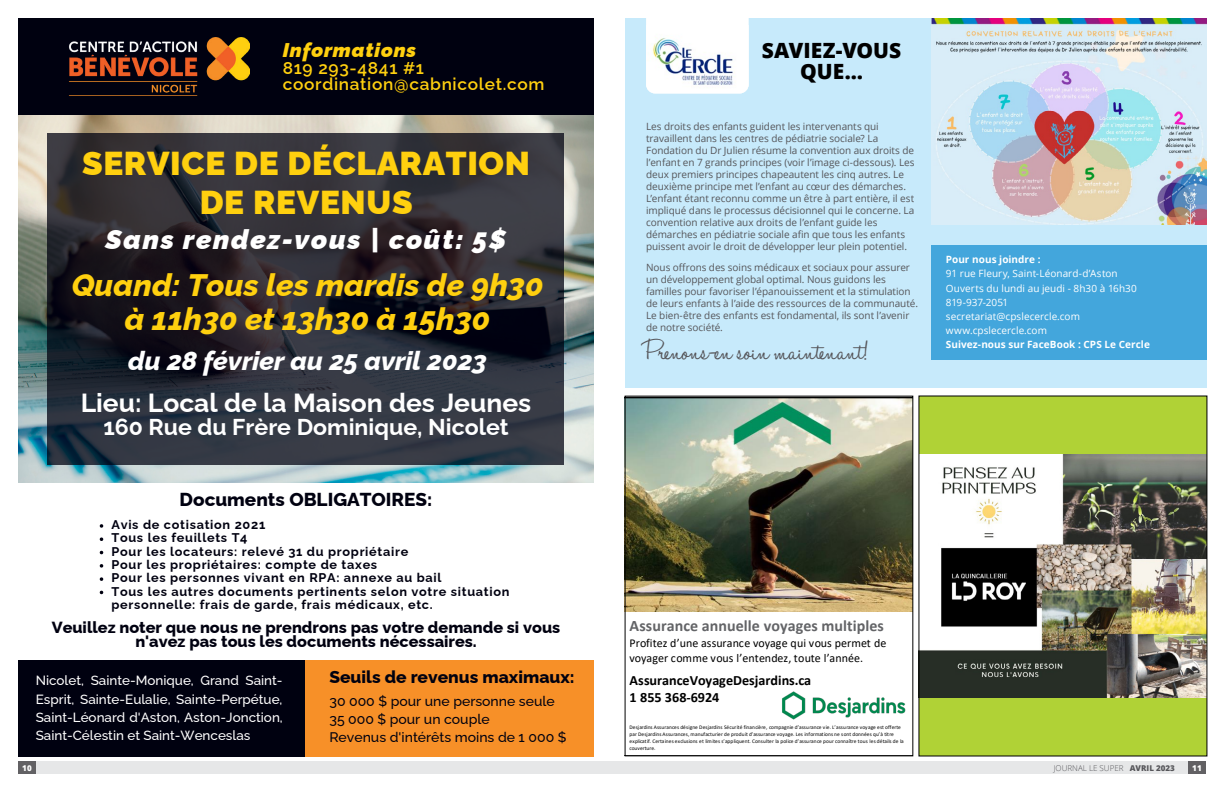
<style>
.page{position:relative;width:1224px;height:792px;background:#fff}
.page>*{position:absolute;margin:0;border:0;box-sizing:border-box;transform-origin:0 0}
.t1{font:900 33.1px/39px "Raleway";letter-spacing:.02em;color:#ffd00f;text-align:center}
.t2{font:32px "Halo Handletter";color:#56565a}
.t3{font:italic 800 31.1px/34.3px "Raleway";color:#ffd00f;text-align:center}
.t4{font:italic 900 27.1px "Raleway";letter-spacing:.06em;color:#fff}
.t5{font:700 26.2px "Raleway";color:#fff}
.t6{font:italic 800 26.1px "Raleway";color:#fff}
.t7{font:700 22.9px "Raleway";color:#fff}
.t8{font:800 21px/21px "Open Sans";color:#000;text-align:center}
.t9{font:italic 900 19.8px "Raleway";letter-spacing:.04em;color:#ffd00f}
.t10{font:800 18.7px "Raleway";color:#000110}
.t11{font:800 17.2px "Raleway";color:#000110}
.t12{font:600 17.1px/16.9px "Raleway";letter-spacing:.04em;color:#ffd00f}
.t13{font:800 16.1px/14px "Raleway";color:#000110;text-align:center}
.t14{font:700 16px "Calibri";letter-spacing:.005em;color:#636467}
.t15{font:700 14.2px/17.1px "Calibri";color:#000}
.t16{font:500 13.9px/18.3px "Raleway";color:#000110}
.t17{font:500 13.3px/18.2px "Raleway";color:#fff;text-align:justify}
.t18{font:700 12.6px/13.3px "Raleway";letter-spacing:.055em;color:#000110}
.t19{font:12px/14.9px "Calibri";color:#000}
.t20{font:10px/12px "Open Sans";letter-spacing:-.005em;color:#56565a}
.t21{font:10px/14.2px "Open Sans";letter-spacing:.005em;color:#fff}
.t22{font:700 10px "Open Sans";letter-spacing:.005em;color:#fff}
.t23{font:300 8px "Open Sans";color:#56565a}
.t24{font:800 8px "Open Sans";color:#fff}
.t25{font:5.5px/6.8px "Calibri";letter-spacing:.005em;color:#000}
.s1{font-weight:800}
</style>
<div class="page">
<div style="left:625px;top:18px;width:582px;height:370px;background:#c7eafb"></div>
<div style="left:932px;top:246px;width:275px;height:114px;background:#43a6dc"></div>
<div style="left:919px;top:396px;width:288px;height:360px;background:#b0d236"></div>
<img style="left:921px;top:455px;width:284px;height:242px">
<img style="left:627px;top:398px;width:284px;height:322px">
<img style="left:782px;top:692px;width:124px;height:27px">
<div style="left:625px;top:396px;width:288px;height:360px;border:1px solid #000"></div>
<img style="left:18px;top:115px;width:576px;height:368px">
<div style="left:18px;top:18px;width:576px;height:97px;background:#000110"></div>
<svg style="left:48px;top:133px;width:516px;height:331px;background:#2b2b34"></svg>
<div style="left:18px;top:660px;width:288px;height:97px;background:#000110"></div>
<img style="left:69px;top:38px;width:180px;height:58px">
<div style="left:306px;top:660px;width:288px;height:97px;background:#f79028"></div>
<svg style="left:100px;top:524px;width:3px;height:4px"></svg>
<svg style="left:100px;top:537px;width:3px;height:4px"></svg>
<svg style="left:100px;top:564px;width:3px;height:4px"></svg>
<svg style="left:100px;top:577px;width:3px;height:4px"></svg>
<div style="left:646px;top:7px;width:103px;height:86px;background:#fff;border-radius:9px"></div>
<img style="left:646px;top:38px;width:103px;height:55px">
<img style="left:932px;top:18px;width:275px;height:206px">
<div style="left:18px;top:761px;width:18px;height:13px;background:#626164"></div>
<div style="left:1188px;top:761px;width:18px;height:13px;background:#626164"></div>
<div style="left:36px;top:761px;width:576px;height:13px;background:#e6e7e8"></div>
<div style="left:612px;top:761px;width:576px;height:13px;background:#e6e7e8"></div>
<h3 class="t9" style="left:283px;top:34px;width:135px">Informations</h3>
<h3 class="t12" style="left:283px;top:57px;width:263px">819 293-4841 #1 coordination@cabnicolet.com</h3>
<h1 class="t1" style="left:82px;top:140px;width:449px">SERVICE DE DÉCLARATION<br>DE REVENUS</h1>
<h3 class="t4" style="left:106px;top:218px;width:402px">Sans rendez-vous | coût: 5$</h3>
<h3 class="t3" style="left:72px;top:264px;width:474px">Quand: Tous les mardis de 9h30 à 11h30 et 13h30 à 15h30</h3>
<h3 class="t6" style="left:128px;top:340px;width:360px">du 28 février au 25 avril 2023</h3>
<h3 class="t5" style="left:81px;top:382px;width:452px">Lieu: Local de la Maison des Jeunes</h3>
<h3 class="t7" style="left:103px;top:409px;width:407px">160 Rue du Frère Dominique, Nicolet</h3>
<h3 class="t10" style="left:180px;top:485px;width:254px">Documents OBLIGATOIRES:</h3>
<p class="t18" style="left:111px;top:517px;width:400px">Avis de cotisation 2021<br>Tous les feuillets T4<br>Pour les locateurs: relevé 31 du propriétaire<br>Pour les propriétaires: compte de taxes<br>Pour les personnes vivant en RPA: annexe au bail<br>Tous les autres documents pertinents selon votre situation personnelle: frais de garde, frais médicaux, etc.</p>
<h3 class="t13" style="left:52px;top:619px;width:510px">Veuillez noter que nous ne prendrons pas votre demande si vous n'avez pas tous les documents nécessaires.</h3>
<h3 class="t17" style="left:36px;top:670px;width:249px">Nicolet, Sainte-Monique, Grand Saint-Esprit, Sainte-Eulalie, Sainte-Perpétue, Saint-Léonard d'Aston, Aston-Jonction, Saint-Célestin et Saint-Wenceslas</h3>
<h3 class="t11" style="left:329px;top:663px;width:247px">Seuils de revenus maximaux:</h3>
<h3 class="t16" style="left:329px;top:690px;width:239px">30 000 $ pour une personne seule<br>35 000 $ pour un couple<br>Revenus d'intérêts moins de 1 000 $</h3>
<h3 class="t8" style="left:762px;top:38px;width:141px">SAVIEZ-VOUS<br>QUE…</h3>
<p class="t20" style="left:646px;top:120px;width:270px">Les droits des enfants guident les intervenants qui travaillent dans les centres de pédiatrie sociale? La Fondation du Dr Julien résume la convention aux droits de l’enfant en 7 grands principes (voir l’image ci-dessous). Les deux premiers principes chapeautent les cinq autres. Le deuxième principe met l’enfant au cœur des démarches.<br>L’enfant étant reconnu comme un être à part entière, il est impliqué dans le processus décisionnel qui le concerne. La convention relative aux droits de l’enfant guide les démarches en pédiatrie sociale afin que tous les enfants puissent avoir le droit de développer leur plein potentiel.</p>
<p class="t20" style="left:646px;top:261px;width:273px">Nous offrons des soins médicaux et sociaux pour assurer un développement global optimal. Nous guidons les familles pour favoriser l’épanouissement et la stimulation de leurs enfants à l’aide des ressources de la communauté.<br>Le bien-être des enfants est fondamental, ils sont l’avenir de notre société.</p>
<h2 class="t2" style="left:646px;top:334px;width:223px">Prenons-en soin maintenant!</h2>
<p class="t22" style="left:946px;top:253px;width:96px">Pour nous joindre :</p>
<p class="t21" style="left:946px;top:266px;width:193px">91 rue Fleury, Saint-Léonard-d’Aston<br>Ouverts du lundi au jeudi - 8h30 à 16h30<br>819-937-2051 secretariat@cpslecercle.com www.cpslecercle.com</p>
<p class="t22" style="left:946px;top:338px;width:206px">Suivez-nous sur FaceBook : CPS Le Cercle</p>
<h3 class="t14" style="left:630px;top:614px;width:256px">Assurance annuelle voyages multiples</h3>
<p class="t19" style="left:630px;top:635px;width:258px">Profitez d’une assurance voyage qui vous permet de voyager comme vous l’entendez, toute l’année.</p>
<h3 class="t15" style="left:630px;top:671px;width:183px">AssuranceVoyageDesjardins.ca<br>1 855 368-6924</h3>
<p class="t25" style="left:630px;top:724px;width:276px">Desjardins Assurances désigne Desjardins Sécurité financière, compagnie d’assurance vie. L’assurance voyage est offerte par Desjardins Assurances, manufacturier de produit d’assurance voyage. Les informations ne sont données qu’à titre explicatif. Certaines exclusions et limites s’appliquent. Consulter la police d’assurance pour connaître tous les détails de la couverture.</p>
<p class="t24" style="left:22px;top:762px;width:11px">10</p>
<p class="t23" style="left:1054px;top:762px;width:123px">JOURNAL LE SUPER <span class="s1">AVRIL 2023</span></p>
<p class="t24" style="left:1192px;top:762px;width:11px">11</p>
</div>
